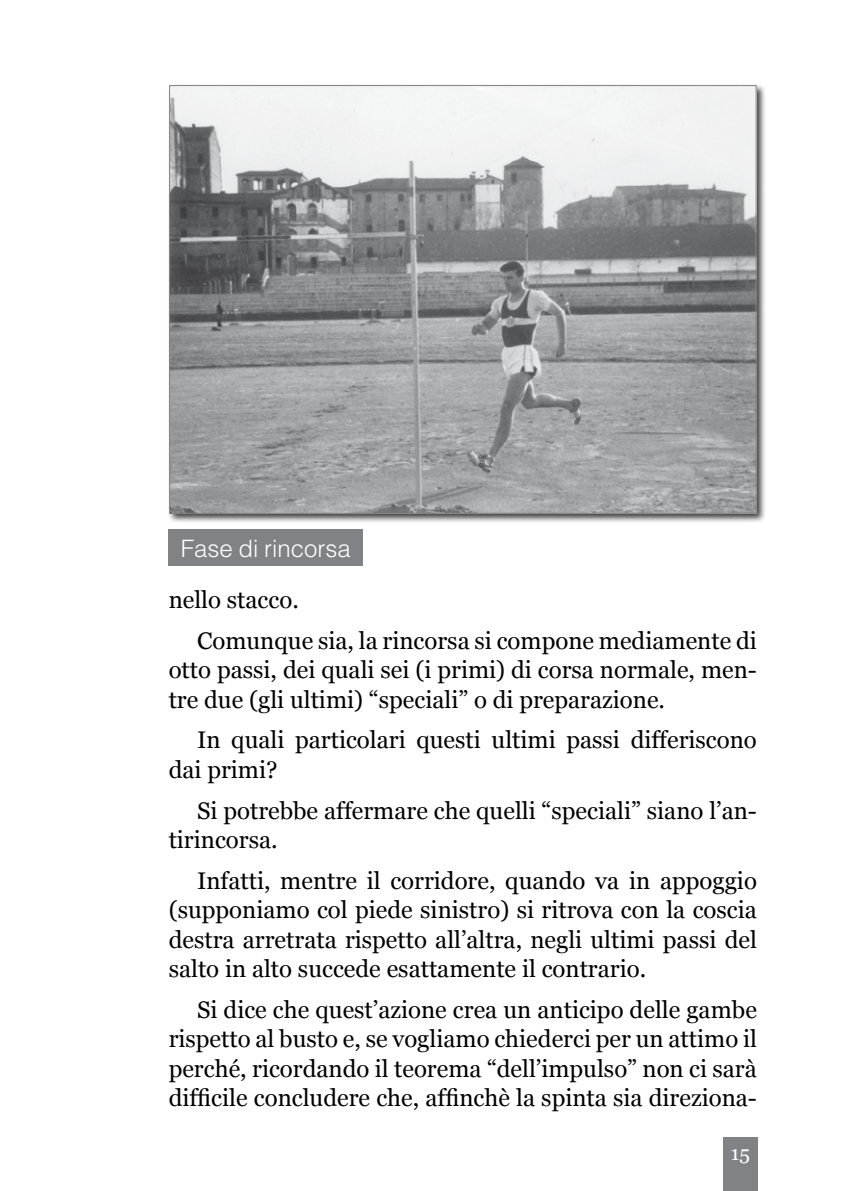
<style>
.page{position:relative;width:842px;height:1191px;background:#fff}
.page>*{position:absolute;margin:0;border:0;box-sizing:border-box;transform-origin:0 0}
.t1{font:24px/29.4px "Georgia";color:#000}
.t2{font:300 24px "Helvetica LT Std";color:#fff}
.t3{font:20px "Georgia";color:#fff}
</style>
<div class="page">
<div style="left:723px;top:1136px;width:34px;height:55px;background:#808285"></div>
<div style="left:169px;top:529px;width:194px;height:37px;background:#808285"></div>
<div style="left:167px;top:83px;width:600px;height:440px;background:#000;opacity:.75"></div>
<img style="left:171px;top:87px;width:584px;height:425px">
<p class="t2" style="left:181px;top:533px;width:171px">Fase di rincorsa</p>
<p class="t1" style="left:197px;top:580px;width:561px;line-height:40.8px;text-indent:-28px">nello stacco.<br>Comunque sia, la rincorsa si compone mediamente di</p>
<p class="t1" style="left:169px;top:655px;width:590px">otto passi, dei quali sei (i primi) di corsa normale, men&shy;tre due (gli ultimi) “speciali” o di preparazione.</p>
<p class="t1" style="left:169px;top:726px;width:590px;text-indent:28px">In quali particolari questi ultimi passi differiscono dai primi?</p>
<p class="t1" style="left:169px;top:796px;width:590px;text-indent:28px">Si potrebbe affermare che quelli “speciali” siano l’an&shy;tirincorsa.</p>
<p class="t1" style="left:169px;top:866px;width:590px;text-align:justify;text-indent:28px">Infatti, mentre il corridore, quando va in appoggio (supponiamo col piede sinistro) si ritrova con la coscia destra arretrata rispetto all’altra, negli ultimi passi del salto in alto succede esattamente il contrario.</p>
<p class="t1" style="left:169px;top:995px;width:590px;text-align:justify;text-indent:28px">Si dice che quest’azione crea un anticipo delle gambe rispetto al busto e, se vogliamo chiederci per un attimo il perché, ricordando il teorema “dell’impulso” non ci sarà difficile concludere che, affinchè la spinta sia direziona-</p>
<p class="t3" style="left:731px;top:1141px;width:21px">15</p>
</div>
